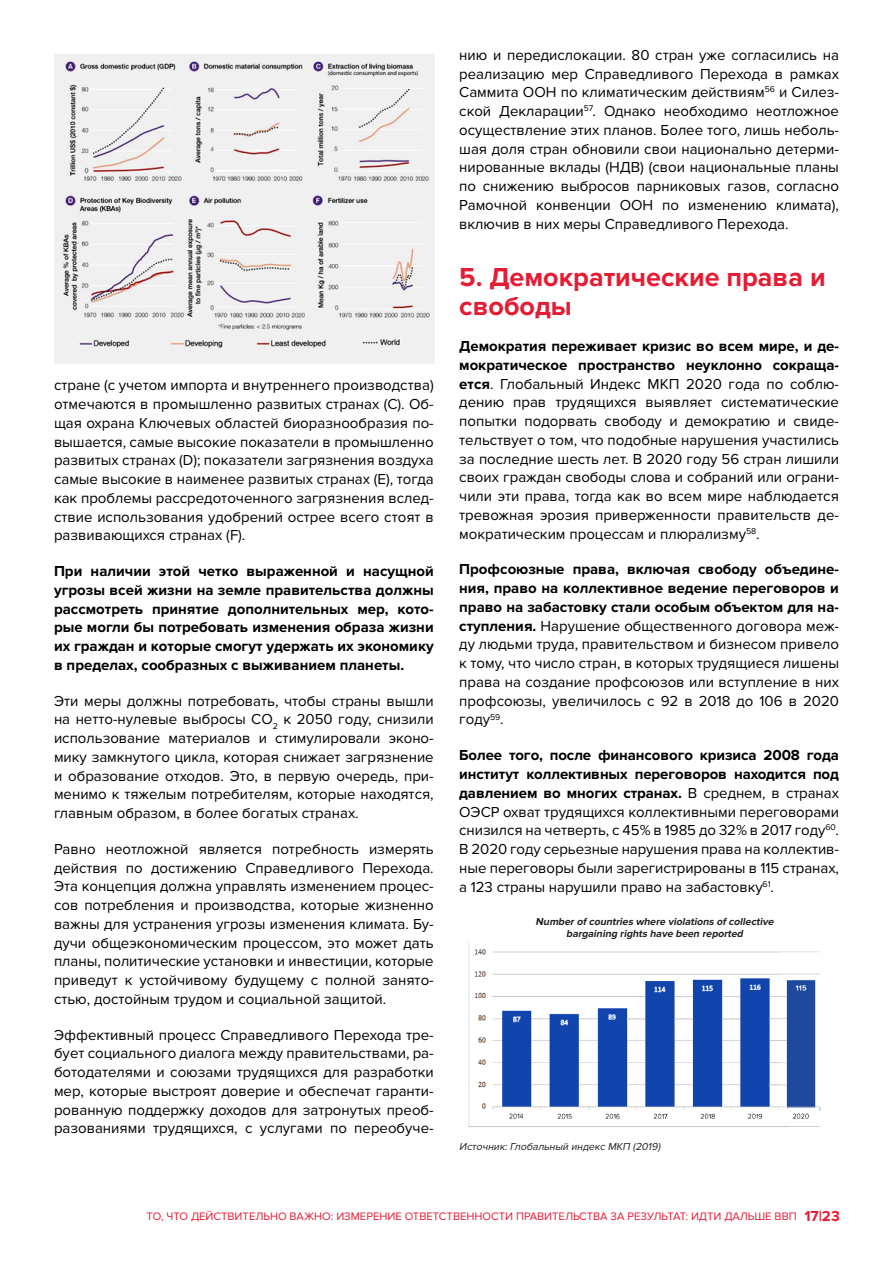
<style>
.page{position:relative;width:893px;height:1263px;background:#fff}
.page>*{position:absolute;margin:0;border:0;box-sizing:border-box;transform-origin:0 0}
.Heading_2{font:700 27px/29.1px "Proxima Nova";color:#e61c35}
.Body{font:15px/18.8px "Proxima Nova";color:#000;text-align:justify}
.Body-2{font:700 15px/18.8px "Proxima Nova";color:#000;text-align:justify}
.t1{font:11.25px "Proxima Nova";color:#e61c35}
.t2{font:italic 700 10.5px/12px "Proxima Nova";color:#231f20;text-align:center}
.t3{font:italic 10.5px "Proxima Nova";color:#231f20}
.s1{font-weight:700}
.s2{font-weight:700;font-size:15px}
</style>
<div class="page">
<img style="left:54px;top:54px;width:381px;height:310px">
<img style="left:468px;top:942px;width:353px;height:185px">
<p class="Body" style="left:54px;top:376px;width:381px">стране (с учетом импорта и внутреннего производства) отмечаются в промышленно развитых странах (C). Об&shy;щая охрана Ключевых областей биоразнообразия по&shy;вышается, самые высокие показатели в промышленно развитых странах (D); показатели загрязнения воздуха самые высокие в наименее развитых странах (E), тогда как проблемы рассредоточенного загрязнения вслед&shy;ствие использования удобрений острее всего стоят в развивающихся странах (F).</p>
<p class="Body-2" style="left:54px;top:562px;width:381px">При наличии этой четко выраженной и насущной угрозы всей жизни на земле правительства должны рассмотреть принятие дополнительных мер, кото&shy;рые могли бы потребовать изменения образа жизни их граждан и которые смогут удержать их экономику в пределах, сообразных с выживанием планеты.</p>
<p class="Body" style="left:54px;top:691px;width:381px">Эти меры должны потребовать, чтобы страны вышли на нетто-нулевые выбросы CO<sub>2</sub> к 2050 году, снизили использование материалов и стимулировали эконо&shy;мику замкнутого цикла, которая снижает загрязнение и образование отходов. Это, в первую очередь, при&shy;менимо к тяжелым потребителям, которые находятся, главным образом, в более богатых странах.</p>
<p class="Body" style="left:54px;top:840px;width:381px">Равно неотложной является потребность измерять действия по достижению Справедливого Перехода.<br>Эта концепция должна управлять изменением процес&shy;сов потребления и производства, которые жизненно важны для устранения угрозы изменения климата. Бу&shy;дучи общеэкономическим процессом, это может дать планы, политические установки и инвестиции, которые приведут к устойчивому будущему с полной занято&shy;стью, достойным трудом и социальной защитой.</p>
<p class="Body" style="left:54px;top:1025px;width:381px">Эффективный процесс Справедливого Перехода тре&shy;бует социального диалога между правительствами, ра&shy;ботодателями и союзами трудящихся для разработки мер, которые выстроят доверие и обеспечат гаранти&shy;рованную поддержку доходов для затронутых преоб&shy;разованиями трудящихся, с услугами по переобуче-</p>
<p class="Body" style="left:459px;top:46px;width:381px">нию и передислокации. 80 стран уже согласились на реализацию мер Справедливого Перехода в рамках Саммита ООН по климатическим действиям<sup>56</sup> и Силез&shy;ской Декларации<sup>57</sup>. Однако необходимо неотложное осуществление этих планов. Более того, лишь неболь&shy;шая доля стран обновили свои национально детерми&shy;нированные вклады (НДВ) (свои национальные планы по снижению выбросов парниковых газов, согласно Рамочной конвенции ООН по изменению климата), включив в них меры Справедливого Перехода.</p>
<p class="Heading_2" style="left:459px;top:263px;width:368px">5. Демократические права и свободы</p>
<p class="Body" style="left:459px;top:337px;width:381px"><span class="s1">Демократия переживает кризис во всем мире, и де&shy;мократическое пространство неуклонно сокраща&shy;ется</span>. Глобальный Индекс МКП 2020 года по соблю&shy;дению прав трудящихся выявляет систематические попытки подорвать свободу и демократию и свиде&shy;тельствует о том, что подобные нарушения участились за последние шесть лет. В 2020 году 56 стран лишили своих граждан свободы слова и собраний или ограни&shy;чили эти права, тогда как во всем мире наблюдается тревожная эрозия приверженности правительств де&shy;мократическим процессам и плюрализму<sup>58</sup>.</p>
<p class="Body" style="left:459px;top:560px;width:381px"><span class="s1">Профсоюзные права, включая свободу объедине&shy;ния, право на коллективное ведение переговоров и право на забастовку стали особым объектом для на&shy;ступления.</span> Нарушение общественного договора меж&shy;ду людьми труда, правительством и бизнесом привело к тому, что число стран, в которых трудящиеся лишены права на создание профсоюзов или вступление в них профсоюзы, увеличилось с 92 в 2018 до 106 в 2020 году<sup>59</sup>.</p>
<p class="Body" style="left:459px;top:746px;width:381px"><span class="s1">Более того, после финансового кризиса 2008 года институт коллективных переговоров находится под давлением во многих странах.</span> В среднем, в странах ОЭСР охват трудящихся коллективными переговорами снизился на четверть, с 45% в 1985 до 32% в 2017 году<sup>60</sup>.<br>В 2020 году серьезные нарушения права на коллектив&shy;ные переговоры были зарегистрированы в 115 странах, а 123 страны нарушили право на забастовку<sup>61</sup>.</p>
<p class="t2" style="left:536px;top:915px;width:242px">Numberofcountries where violations ofcollective bargaining rights have been reported</p>
<p class="t3" style="left:459px;top:1141px;width:205px">Источник:Глобальный индекс МКП (2019)</p>
<p class="t1" style="left:147px;top:1209px;width:695px">ТО, ЧТО ДЕЙСТВИТЕЛЬНО ВАЖНО: ИЗМЕРЕНИЕ ОТВЕТСТВЕННОСТИ ПРАВИТЕЛЬСТВА ЗА РЕЗУЛЬТАТ: ИДТИ ДАЛЬШЕ ВBП <span class="s2">17|23</span></p>
</div>
